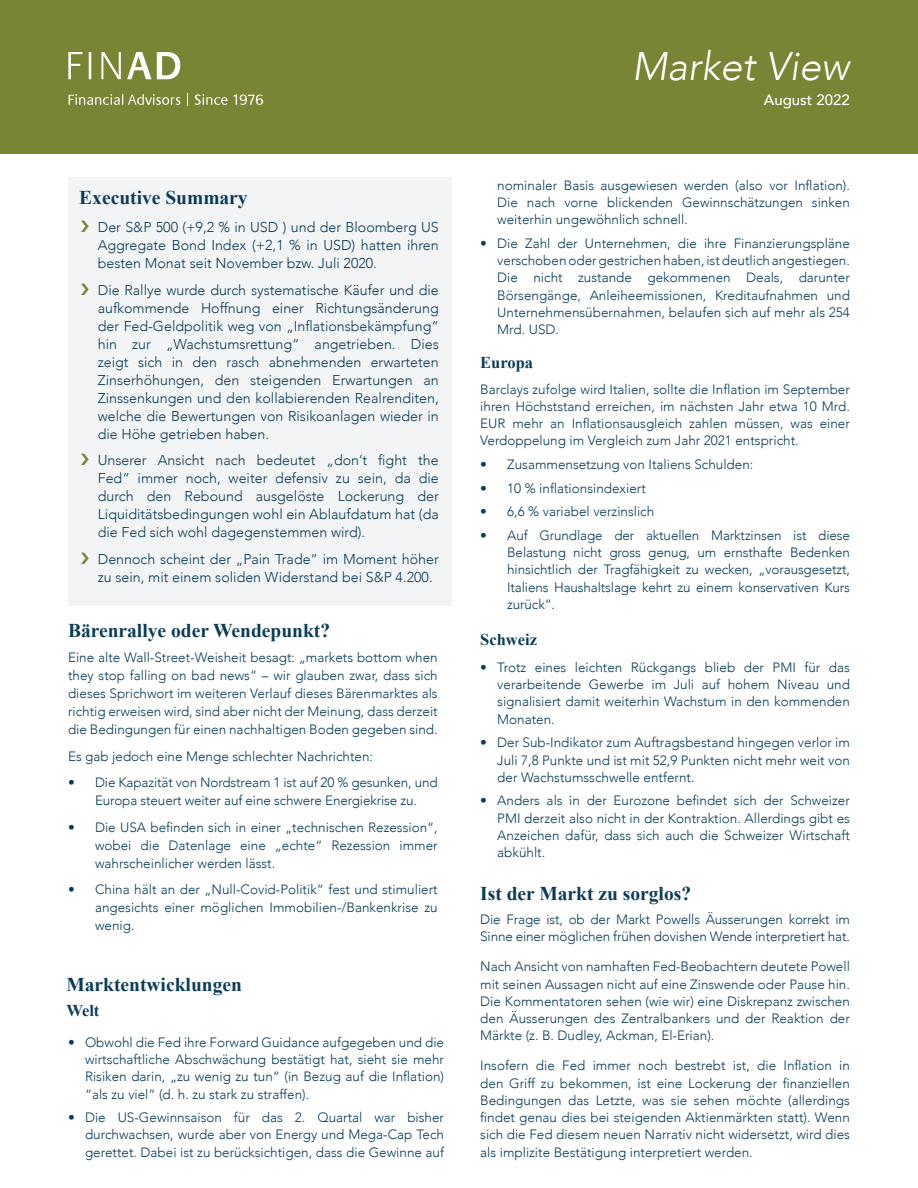
<style>
.page{position:relative;width:918px;height:1188px;background:#fff}
.page>*{position:absolute;margin:0;border:0;box-sizing:border-box;transform-origin:0 0}
.t1{font:italic 300 39.75px "Avenir";color:#fff}
.t2{font:700 19.5px "Times New Roman";color:#0a3c5a}
.t3{font:700 16.5px "Times New Roman";color:#0a3c5a}
.t4{font:500 15px "Avenir";color:#fff}
.t5{font:300 14.25px/18px "Avenir";color:#0a3c5a;text-align:justify}
.t6{font:300 13.5px/17.2px "Avenir";color:#0a3c5a;text-align:justify}
.s1{color:#798435}
</style>
<div class="page">
<div style="left:68px;top:177px;width:384px;height:429px;background:#f3f4f5"></div>
<div style="left:0;top:0;width:918px;height:153px;background:#798435"></div>
<svg style="left:69px;top:94px;width:112px;height:11px"></svg>
<svg style="left:187px;top:93px;width:1px;height:13px"></svg>
<svg style="left:195px;top:94px;width:68px;height:11px"></svg>
<hr style="left:89px;top:52px;width:2px;height:27px;background:#fff">
<svg style="left:68px;top:52px;width:14px;height:27px"></svg>
<svg style="left:101px;top:52px;width:20px;height:27px"></svg>
<svg style="left:127px;top:52px;width:53px;height:27px"></svg>
<h2 class="t2" style="left:79px;top:184px;width:170px">Executive Summary</h2>
<p class="t5" style="left:98px;top:218px;width:343px;text-indent:-17px"><span class="s1">❯</span> Der S&amp;P 500 (+9,2 % in USD ) und der Bloomberg US Aggregate Bond Index (+2,1 % in USD) hatten ihren besten Monat seit November bzw. Juli 2020.</p>
<p class="t5" style="left:98px;top:281px;width:343px;text-indent:-17px"><span class="s1">❯</span> Die Rallye wurde durch systematische Käufer und die aufkommende Hoffnung einer Richtungsänderung der Fed-Geldpolitik weg von „Inflationsbekämpfung“ hin zur „Wachstumsrettung“ angetrieben. Dies zeigt sich in den rasch abnehmenden erwarteten Zinserhöhungen, den steigenden Erwartungen an Zinssenkungen und den kollabierenden Realrenditen, welche die Bewertungen von Risikoanlagen wieder in die Höhe getrieben haben.</p>
<p class="t5" style="left:98px;top:451px;width:343px;text-indent:-17px"><span class="s1">❯</span> Unserer Ansicht nach bedeutet „don’t fight the Fed“ immer noch, weiter defensiv zu sein, da die durch den Rebound ausgelöste Lockerung der Liquiditätsbedingungen wohl ein Ablaufdatum hat (da die Fed sich wohl dagegenstemmen wird).</p>
<p class="t5" style="left:98px;top:550px;width:343px;text-indent:-17px"><span class="s1">❯</span> Dennoch scheint der „Pain Trade“ im Moment höher zu sein, mit einem soliden Widerstand bei S&amp;P 4.200.</p>
<h2 class="t2" style="left:68px;top:617px;width:264px">Bärenrallye oder Wendepunkt?</h2>
<p class="t6" style="left:68px;top:649px;width:371px;line-height:18px">Eine alte Wall-Street-Weisheit besagt: „markets bottom when they stop falling on bad news“ – wir glauben zwar, dass sich dieses Sprichwort im weiteren Verlauf dieses Bärenmarktes als richtig erweisen wird, sind aber nicht der Meinung, dass derzeit die Bedingungen für einen nachhaltigen Boden gegeben sind.</p>
<p class="t6" style="left:68px;top:748px;width:307px">Es gab jedoch eine Menge schlechter Nachrichten:</p>
<p class="t6" style="left:68px;top:774px;width:371px;line-height:18px;text-align:center">• Die Kapazität von Nordstream 1 ist auf 20 % gesunken, und<br>Europa steuert weiter auf eine schwere Energiekrise zu.</p>
<p class="t6" style="left:95px;top:818px;width:344px;line-height:18px;text-indent:-27px">• Die USA befinden sich in einer „technischen Rezession“, wobei die Datenlage eine „echte“ Rezession immer wahrscheinlicher werden lässt.</p>
<p class="t6" style="left:95px;top:881px;width:344px;line-height:18px;text-indent:-27px">• China hält an der „Null-Covid-Politik“ fest und stimuliert angesichts einer möglichen Immobilien-/Bankenkrise zu wenig.</p>
<h2 class="t2" style="left:66px;top:971px;width:177px">Marktentwicklungen</h2>
<p class="t3" style="left:66px;top:999px;width:34px">Welt</p>
<p class="t6" style="left:85px;top:1034px;width:361px;text-indent:-17px">• Obwohl die Fed ihre Forward Guidance aufgegeben und die wirtschaftliche Abschwächung bestätigt hat, sieht sie mehr Risiken darin, „zu wenig zu tun“ (in Bezug auf die Inflation) “als zu viel“ (d. h. zu stark zu straffen).</p>
<p class="t6" style="left:85px;top:1109px;width:361px;text-indent:-17px">• Die US-Gewinnsaison für das 2. Quartal war bisher durchwachsen, wurde aber von Energy und Mega-Cap Tech gerettet. Dabei ist zu berücksichtigen, dass die Gewinne auf</p>
<h1 class="t1" style="left:632px;top:43px;width:219px">Market View</h1>
<p class="t4" style="left:764px;top:87px;width:88px">August 2022</p>
<p class="t6" style="left:497px;top:177px;width:354px">nominaler Basis ausgewiesen werden (also vor Inflation).<br>Die nach vorne blickenden Gewinnschätzungen sinken weiterhin ungewöhnlich schnell.</p>
<p class="t6" style="left:497px;top:235px;width:354px;text-indent:-17px">• Die Zahl der Unternehmen, die ihre Finanzierungspläne verschoben oder gestrichen haben, ist deutlich angestiegen.<br>Die nicht zustande gekommenen Deals, darunter Börsengänge, Anleiheemissionen, Kreditaufnahmen und Unternehmensübernahmen, belaufen sich auf mehr als 254<br>Mrd. USD.</p>
<p class="t3" style="left:480px;top:351px;width:54px">Europa</p>
<p class="t6" style="left:480px;top:380px;width:371px">Barclays zufolge wird Italien, sollte die Inflation im September ihren Höchststand erreichen, im nächsten Jahr etwa 10 Mrd.<br>EUR mehr an Inflationsausgleich zahlen müssen, was einer Verdoppelung im Vergleich zum Jahr 2021 entspricht.</p>
<p class="t6" style="left:480px;top:456px;width:275px">• Zusammensetzung von Italiens Schulden:</p>
<p class="t6" style="left:480px;top:479px;width:167px">• 10 % inflationsindexiert</p>
<p class="t6" style="left:480px;top:503px;width:176px">• 6,6 % variabel verzinslich</p>
<p class="t6" style="left:507px;top:527px;width:344px;text-indent:-27px">• Auf Grundlage der aktuellen Marktzinsen ist diese Belastung nicht gross genug, um ernsthafte Bedenken hinsichtlich der Tragfähigkeit zu wecken, „vorausgesetzt, Italiens Haushaltslage kehrt zu einem konservativen Kurs zurück“.</p>
<p class="t3" style="left:480px;top:628px;width:58px">Schweiz</p>
<p class="t6" style="left:497px;top:659px;width:354px;text-indent:-17px">• Trotz eines leichten Rückgangs blieb der PMI für das verarbeitende Gewerbe im Juli auf hohem Niveau und signalisiert damit weiterhin Wachstum in den kommenden Monaten.</p>
<p class="t6" style="left:497px;top:734px;width:354px;text-indent:-17px">• Der Sub-Indikator zum Auftragsbestand hingegen verlor im Juli 7,8 Punkte und ist mit 52,9 Punkten nicht mehr weit von der Wachstumsschwelle entfernt.</p>
<p class="t6" style="left:497px;top:792px;width:354px;text-indent:-17px">• Anders als in der Eurozone befindet sich der Schweizer PMI derzeit also nicht in der Kontraktion. Allerdings gibt es Anzeichen dafür, dass sich auch die Schweizer Wirtschaft abkühlt.</p>
<h2 class="t2" style="left:480px;top:880px;width:212px">Ist der Markt zu sorglos?</h2>
<p class="t6" style="left:480px;top:911px;width:371px">Die Frage ist, ob der Markt Powells Äusserungen korrekt im<br>Sinne einer möglichen frühen dovishen Wende interpretiert hat.</p>
<p class="t6" style="left:480px;top:958px;width:371px">Nach Ansicht von namhaften Fed-Beobachtern deutete Powell mit seinen Aussagen nicht auf eine Zinswende oder Pause hin.<br>Die Kommentatoren sehen (wie wir) eine Diskrepanz zwischen den Äusserungen des Zentralbankers und der Reaktion der Märkte (z. B. Dudley, Ackman, El-Erian).</p>
<p class="t6" style="left:480px;top:1057px;width:371px">Insofern die Fed immer noch bestrebt ist, die Inflation in den Griff zu bekommen, ist eine Lockerung der finanziellen Bedingungen das Letzte, was sie sehen möchte (allerdings findet genau dies bei steigenden Aktienmärkten statt). Wenn sich die Fed diesem neuen Narrativ nicht widersetzt, wird dies als implizite Bestätigung interpretiert werden.</p>
</div>
